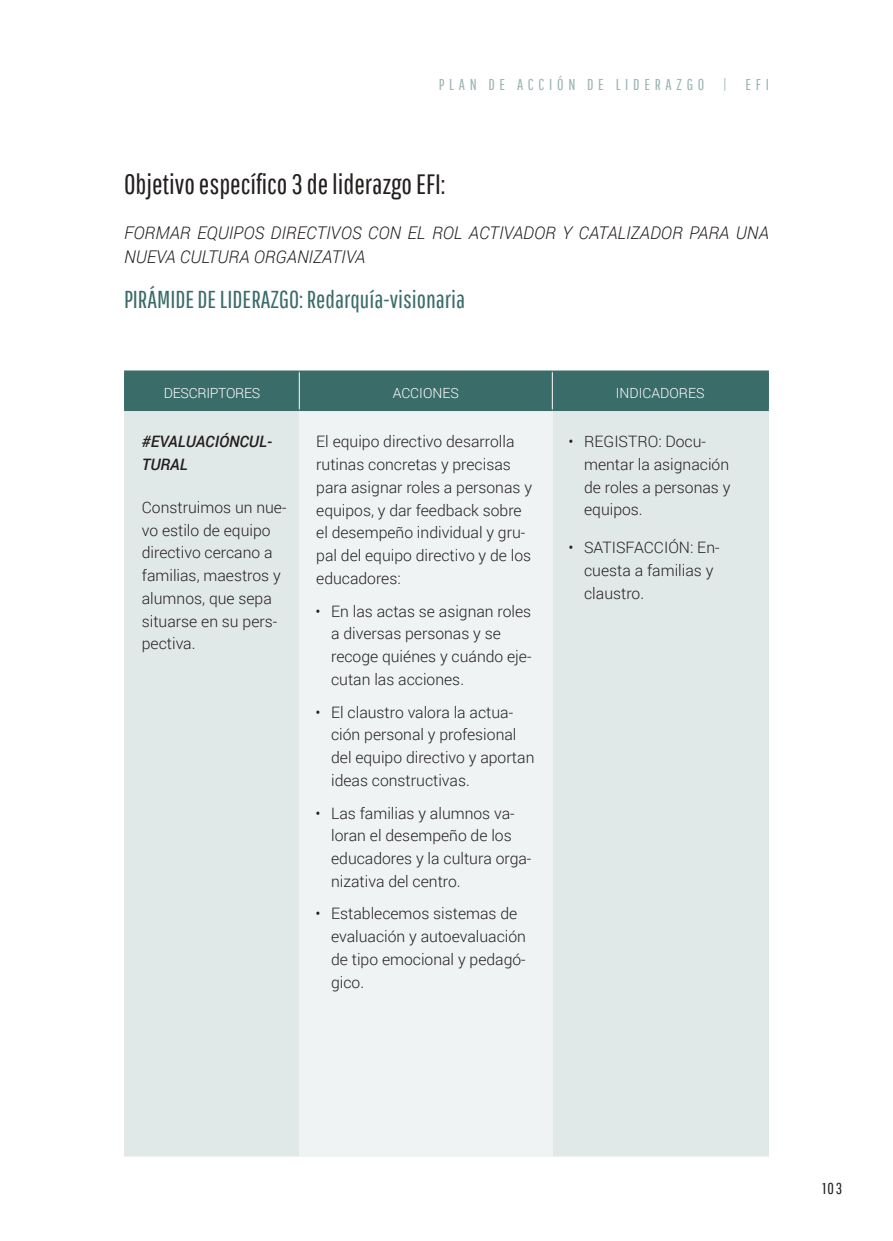
<style>
.page{position:relative;width:893px;height:1241px;background:#fff}
.page>*{position:absolute;margin:0;border:0;box-sizing:border-box;transform-origin:0 0}
.t1{font:28px "Pathway Gothic One";color:#241f1f}
.t2{font:24.5px "Pathway Gothic One";color:#3a6c69}
.t3{font:italic 300 17.5px/24.5px "Roboto";color:#241f1f}
.t4{font:300 15.75px/22.8px "Roboto";color:#241f1f}
.t5{font:15.75px "Pathway Gothic One";letter-spacing:.3em;color:#9db5b4}
.t6{font:italic 500 15.75px/22.8px "Roboto";color:#241f1f}
.t7{font:15.75px "Pathway Gothic One";color:#241f1f}
.t8{font:300 14px "Roboto";color:#fff}
.t9{font:300 14px "Roboto";letter-spacing:-.02em;color:#fff}
</style>
<div class="page">
<div style="left:126px;top:372px;width:641px;height:37px;background:#3a6c69"></div>
<div style="left:126px;top:411px;width:641px;height:745px;background:#e1e9e8"></div>
<div style="left:299px;top:410px;width:253px;height:746px;background:#eff3f3"></div>
<hr style="left:124px;top:370px;width:175px;height:2px;background:#3a6c69">
<hr style="left:124px;top:372px;width:2px;height:37px;background:#3a6c69">
<hr style="left:299px;top:370px;width:253px;height:2px;background:#3a6c69">
<hr style="left:552px;top:370px;width:217px;height:2px;background:#3a6c69">
<hr style="left:767px;top:372px;width:2px;height:37px;background:#3a6c69">
<hr style="left:124px;top:409px;width:175px;height:2px;background:#3a6c69">
<hr style="left:299px;top:409px;width:253px;height:2px;background:#3a6c69">
<hr style="left:552px;top:409px;width:217px;height:2px;background:#3a6c69">
<hr style="left:299px;top:372px;width:1px;height:37px;background:#fff">
<hr style="left:552px;top:372px;width:1px;height:37px;background:#fff">
<hr style="left:124px;top:411px;width:2px;height:745px;background:#e1e9e8">
<hr style="left:767px;top:411px;width:2px;height:745px;background:#e1e9e8">
<p class="t5" style="left:439px;top:75px;width:332px">PLAN DE ACCIÓN DE LIDERAZGO | EFI</p>
<h1 class="t1" style="left:124px;top:168px;width:323px">Objetivo específico 3 de liderazgo EFI:</h1>
<p class="t3" style="left:124px;top:221px;width:646px">FORMAR EQUIPOS DIRECTIVOS CON EL ROL ACTIVADOR Y CATALIZADOR PARA UNA<br>NUEVA CULTURA ORGANIZATIVA</p>
<h2 class="t2" style="left:124px;top:285px;width:343px">PIRÁMIDE DE LIDERAZGO: Redarquía-visionaria</h2>
<p class="t9" style="left:164px;top:383px;width:98px">DESCRIPTORES</p>
<p class="t8" style="left:393px;top:383px;width:68px">ACCIONES</p>
<p class="t8" style="left:616px;top:383px;width:90px">INDICADORES</p>
<p class="t6" style="left:142px;top:431px;width:130px">#EVALUACIÓNCUL-<br>TURAL</p>
<p class="t4" style="left:142px;top:495px;width:146px">Construimos un nue&shy;vo estilo de equipo directivo cercano a familias, maestros y alumnos, que sepa situarse en su pers&shy;pectiva.</p>
<p class="t4" style="left:316px;top:430px;width:217px">El equipo directivo desarrolla rutinas concretas y precisas para asignar roles a personas y equipos, y dar feedback sobre el desempeño individual y gru&shy;pal del equipo directivo y de los educadores:</p>
<p class="t4" style="left:331px;top:600px;width:202px;text-indent:-16px">• En las actas se asignan roles a diversas personas y se recoge quiénes y cuándo eje&shy;cutan las acciones.</p>
<p class="t4" style="left:331px;top:701px;width:205px;text-indent:-16px">• El claustro valora la actua&shy;ción personal y profesional del equipo directivo y aportan ideas constructivas.</p>
<p class="t4" style="left:331px;top:802px;width:202px;text-indent:-16px">• Las familias y alumnos va&shy;loran el desempeño de los educadores y la cultura orga&shy;nizativa del centro.</p>
<p class="t4" style="left:331px;top:903px;width:196px;text-indent:-16px">• Establecemos sistemas de evaluación y autoevaluación de tipo emocional y pedagó&shy;gico.</p>
<p class="t4" style="left:584px;top:431px;width:148px;text-indent:-16px">• REGISTRO: Docu&shy;mentar la asignación de roles a personas y equipos.</p>
<p class="t4" style="left:584px;top:537px;width:137px;text-indent:-16px">• SATISFACCIÓN: En&shy;cuesta a familias y claustro.</p>
<p class="t7" style="left:822px;top:1179px;width:21px">103</p>
</div>
